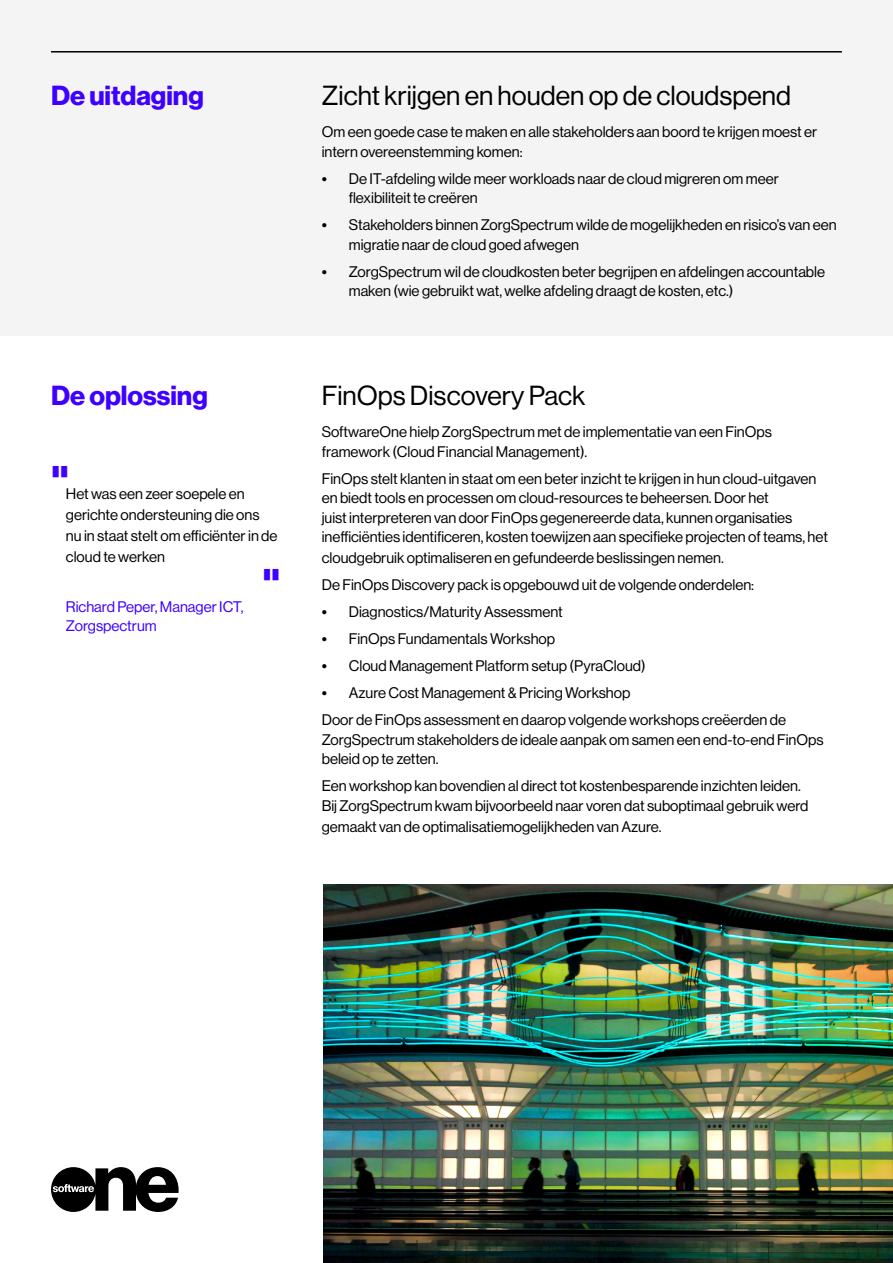
<style>
.page{position:relative;width:893px;height:1263px;background:#fff}
.page>*{position:absolute;margin:0;border:0;box-sizing:border-box;transform-origin:0 0}
.t1{font:700 42px "Haas Grot Disp 75";color:#3e00ff}
.t2{font:27px "Haas Grot Disp 55 Roman";color:#000}
.t3{font:700 27px "Haas Grot Disp 75";color:#3e00ff}
.t4{font:15px/19.5px "Haas Grot Disp 55 Roman";color:#000}
.t5{font:15px/19.5px "Haas Grot Disp 55 Roman";color:#3e00ff}
.s1{font-family:"Haas Grot Disp 65";font-weight:500}
</style>
<div class="page">
<div style="left:0;top:0;width:893px;height:336px;background:#f4f4f4"></div>
<hr style="left:51px;top:51px;width:791px;height:2px;background:#000">
<svg style="left:51px;top:1167px;width:128px;height:45px"></svg>
<img style="left:323px;top:884px;width:570px;height:379px">
<h2 class="t3" style="left:51px;top:80px;width:154px">De uitdaging</h2>
<h2 class="t3" style="left:51px;top:380px;width:158px">De oplossing</h2>
<h1 class="t1" style="left:51px;top:457px;width:19px">"</h1>
<p class="t4" style="left:66px;top:484px;width:213px;line-height:21px">Het was een zeer soepele en gerichte ondersteuning die ons nu in staat stelt om efficiënter in de cloud te werken</p>
<p class="t5" style="left:66px;top:597px;width:179px">Richard Peper, Manager ICT,<br>Zorgspectrum</p>
<h1 class="t1" style="left:262px;top:560px;width:19px">"</h1>
<h2 class="t2" style="left:322px;top:80px;width:471px">Zicht krijgen en houden op de cloudspend</h2>
<p class="t4" style="left:322px;top:122px;width:497px">Om een goede case te maken en alle stakeholders aan boord te krijgen moest er intern overeenstemming komen:</p>
<p class="t4" style="left:349px;top:169px;width:432px;text-indent:-27px"><span class="s1">•</span> De IT-afdeling wilde meer workloads naar de cloud migreren om meer flexibiliteit te creëren</p>
<p class="t4" style="left:349px;top:215px;width:489px;text-indent:-27px"><span class="s1">•</span> Stakeholders binnen ZorgSpectrum wilde de mogelijkheden en risico’s van een migratie naar de cloud goed afwegen</p>
<p class="t4" style="left:349px;top:262px;width:478px;text-indent:-27px"><span class="s1">•</span> ZorgSpectrum wil de cloudkosten beter begrijpen en afdelingen accountable maken (wie gebruikt wat, welke afdeling draagt de kosten, etc.)</p>
<h2 class="t2" style="left:322px;top:380px;width:265px">FinOps Discovery Pack</h2>
<p class="t4" style="left:322px;top:422px;width:452px">SoftwareOne hielp ZorgSpectrum met de implementatie van een FinOps framework (Cloud Financial Management).</p>
<p class="t4" style="left:322px;top:469px;width:508px">FinOps stelt klanten in staat om een beter inzicht te krijgen in hun cloud-uitgaven en biedt tools en processen om cloud-resources te beheersen. Door het<br>juist interpreteren van door FinOps gegenereerde data, kunnen organisaties inefficiënties identificeren, kosten toewijzen aan specifieke projecten of teams, het</p>
<p class="t4" style="left:322px;top:544px;width:434px;line-height:27px">cloudgebruik optimaliseren en gefundeerde beslissingen nemen.<br>De FinOps Discovery pack is opgebouwd uit de volgende onderdelen:</p>
<p class="t4" style="left:322px;top:602px;width:243px"><span class="s1">•</span> Diagnostics/Maturity Assessment</p>
<p class="t4" style="left:322px;top:629px;width:235px"><span class="s1">•</span> FinOps Fundamentals Workshop</p>
<p class="t4" style="left:322px;top:656px;width:325px"><span class="s1">•</span> Cloud Management Platform setup (PyraCloud)</p>
<p class="t4" style="left:322px;top:679px;width:466px;line-height:27px"><span class="s1">•</span> Azure Cost Management &amp; Pricing Workshop<br>Door de FinOps assessment en daarop volgende workshops creëerden de</p>
<p class="t4" style="left:322px;top:730px;width:503px">ZorgSpectrum stakeholders de ideale aanpak om samen een end-to-end FinOps beleid op te zetten.</p>
<p class="t4" style="left:322px;top:776px;width:488px">Een workshop kan bovendien al direct tot kostenbesparende inzichten leiden.<br>Bij ZorgSpectrum kwam bijvoorbeeld naar voren dat suboptimaal gebruik werd</p>
<p class="t4" style="left:322px;top:817px;width:341px">gemaakt van de optimalisatiemogelijkheden van Azure.</p>
</div>
